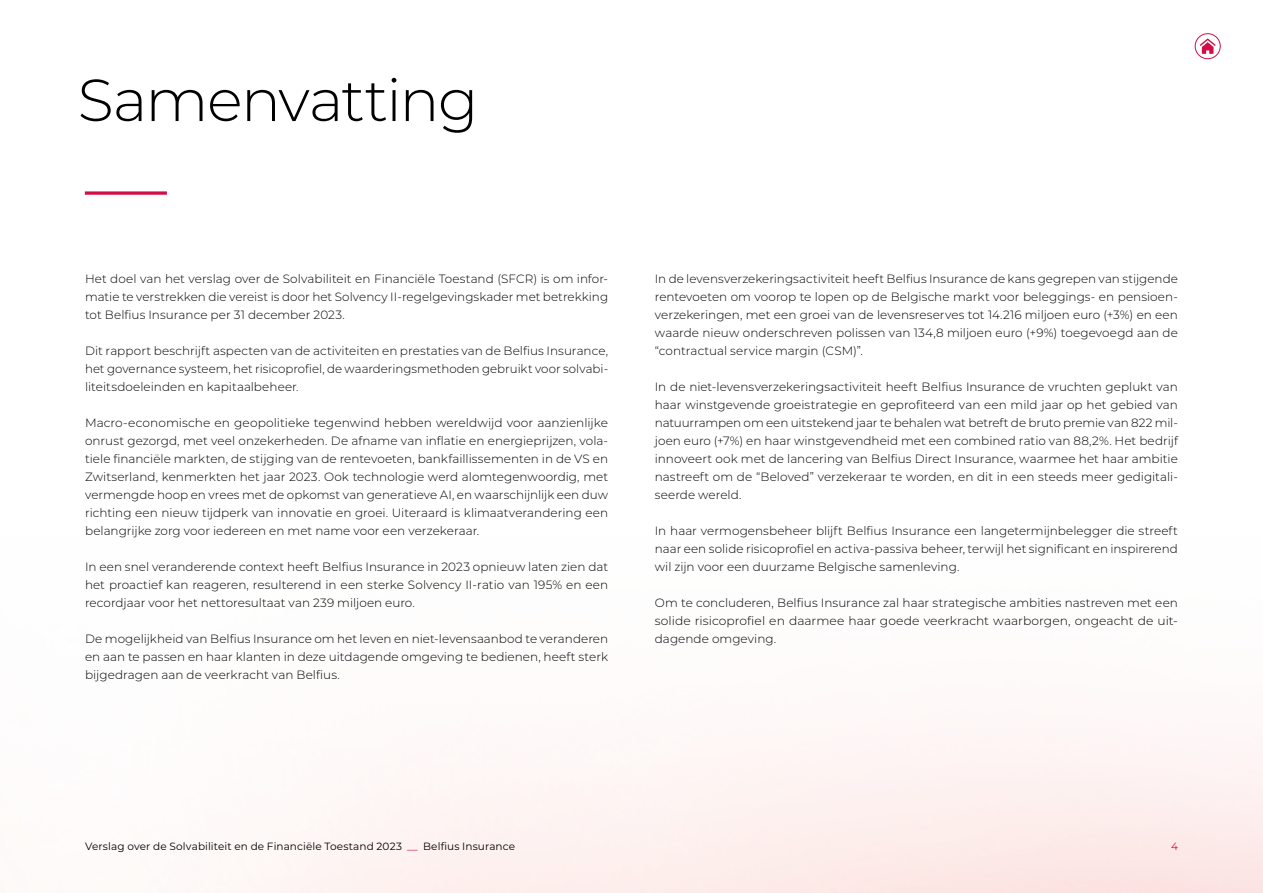
<style>
.page{position:relative;width:1263px;height:893px;background:#fff}
.page>*{position:absolute;margin:0;border:0;box-sizing:border-box;transform-origin:0 0}
.t1{font:300 59.25px "Belfius 21";letter-spacing:-.025em;color:#000001}
.t2{font:300 12px/18px "Belfius 21";letter-spacing:.005em;color:#000001;text-align:justify}
.t3{font:10.5px "Belfius 21";letter-spacing:.01em;color:#000001}
.t4{font:10.5px "Belfius 21";color:#d20e49}
.s1{color:#d20e49}
</style>
<div class="page">
<svg style="left:1195px;top:34px;width:25px;height:25px"></svg>
<div style="left:1195px;top:33px;width:25px;height:26px;border:1px solid #d20e49;border-radius:50%"></div>
<svg style="left:1200px;top:39px;width:15px;height:15px"></svg>
<svg style="left:85px;top:191px;width:82px;height:4px"></svg>
<h1 class="t1" style="left:78px;top:64px;width:402px">Samenvatting</h1>
<p class="t2" style="left:85px;top:270px;width:525px">Het doel van het verslag over de Solvabiliteit en Financiële Toestand (SFCR) is om infor&shy;matie te verstrekken die vereist is door het Solvency II-regelgevingskader met betrekking tot Belfius Insurance per 31 december 2023.</p>
<p class="t2" style="left:85px;top:342px;width:525px">Dit rapport beschrijft aspecten van de activiteiten en prestaties van de Belfius Insurance, het governance systeem, het risicoprofiel, de waarderingsmethoden gebruikt voor solvabi&shy;liteitsdoeleinden en kapitaalbeheer.</p>
<p class="t2" style="left:85px;top:414px;width:525px">Macro-economische en geopolitieke tegenwind hebben wereldwijd voor aanzienlijke onrust gezorgd, met veel onzekerheden. De afname van inflatie en energieprijzen, vola&shy;tiele financiële markten, de stijging van de rentevoeten, bankfaillissementen in de VS en Zwitserland, kenmerkten het jaar 2023. Ook technologie werd alomtegenwoordig, met vermengde hoop en vrees met de opkomst van generatieve AI, en waarschijnlijk een duw richting een nieuw tijdperk van innovatie en groei. Uiteraard is klimaatverandering een belangrijke zorg voor iedereen en met name voor een verzekeraar.</p>
<p class="t2" style="left:85px;top:558px;width:525px">In een snel veranderende context heeft Belfius Insurance in 2023 opnieuw laten zien dat het proactief kan reageren, resulterend in een sterke Solvency II-ratio van 195% en een recordjaar voor het nettoresultaat van 239 miljoen euro.</p>
<p class="t2" style="left:85px;top:630px;width:525px">De mogelijkheid van Belfius Insurance om het leven en niet-levensaanbod te veranderen en aan te passen en haar klanten in deze uitdagende omgeving te bedienen, heeft sterk bijgedragen aan de veerkracht van Belfius.</p>
<p class="t2" style="left:655px;top:270px;width:525px">In de levensverzekeringsactiviteit heeft Belfius Insurance de kans gegrepen van stijgende rentevoeten om voorop te lopen op de Belgische markt voor beleggings- en pensioen&shy;verzekeringen, met een groei van de levensreserves tot 14.216 miljoen euro (+3%) en een waarde nieuw onderschreven polissen van 134,8 miljoen euro (+9%) toegevoegd aan de “contractual service margin (CSM)”.</p>
<p class="t2" style="left:655px;top:378px;width:525px;text-align:left">In de niet-levensverzekeringsactiviteit heeft Belfius Insurance de vruchten geplukt van haar winstgevende groeistrategie en geprofiteerd van een mild jaar op het gebied van natuurrampen om een uitstekend jaar te behalen wat betreft de bruto premie van 822 mil&shy;joen euro (+7%) en haar winstgevendheid met een combined ratio van 88,2%. Het bedrijf innoveert ook met de lancering van Belfius Direct Insurance, waarmee het haar ambitie nastreeft om de “Beloved” verzekeraar te worden, en dit in een steeds meer gedigitali&shy;seerde wereld.</p>
<p class="t2" style="left:655px;top:522px;width:525px">In haar vermogensbeheer blijft Belfius Insurance een langetermijnbelegger die streeft naar een solide risicoprofiel en activa-passiva beheer, terwijl het significant en inspirerend wil zijn voor een duurzame Belgische samenleving.</p>
<p class="t2" style="left:655px;top:594px;width:525px;text-align:left">Om te concluderen, Belfius Insurance zal haar strategische ambities nastreven met een solide risicoprofiel en daarmee haar goede veerkracht waarborgen, ongeacht de uit&shy;dagende omgeving.</p>
<p class="t3" style="left:85px;top:840px;width:432px">Verslag over de Solvabiliteit en de Financiële Toestand 2023 <span class="s1">—</span> Belfius Insurance</p>
<p class="t4" style="left:1171px;top:840px;width:8px">4</p>
</div>
